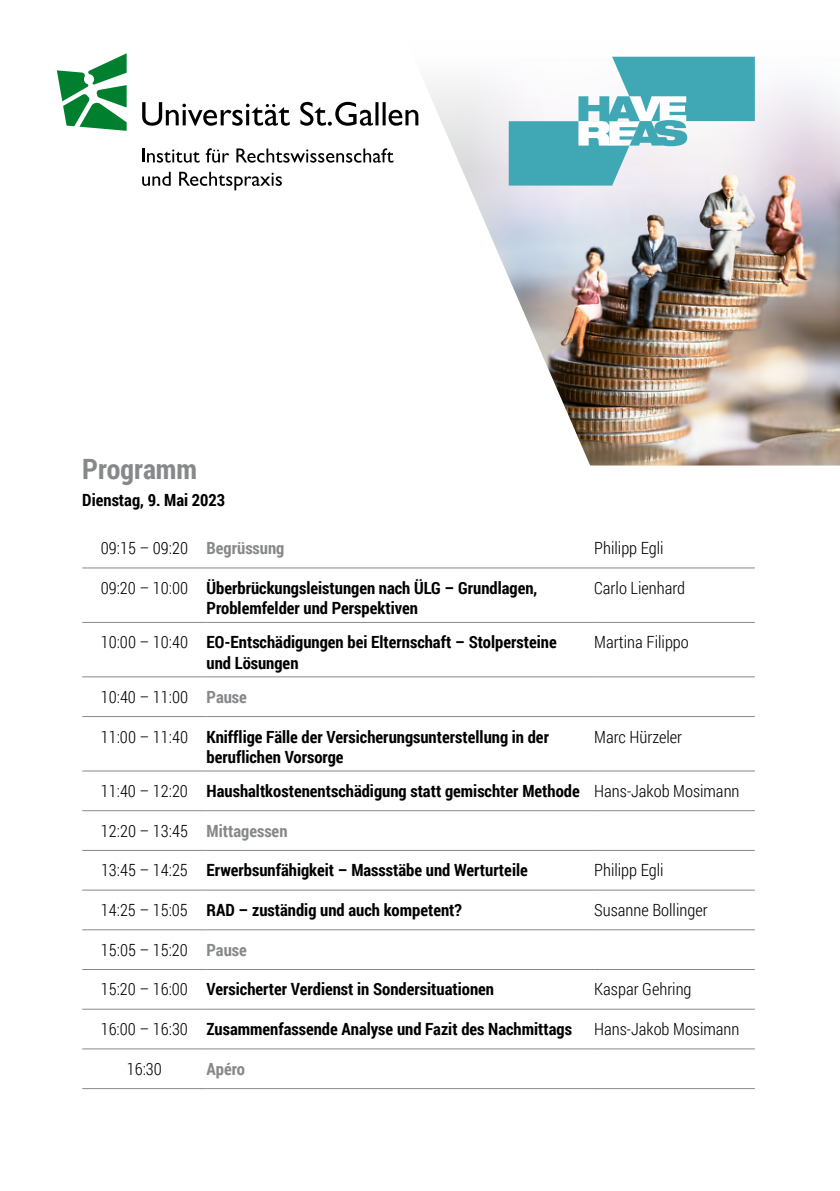
<style>
.page{position:relative;width:840px;height:1191px;background:#fff}
.page>*{position:absolute;margin:0;border:0;box-sizing:border-box;transform-origin:0 0}
.t1{font:700 28px "Roboto Condensed";color:#87888a}
.t2{font:700 16.8px/20.2px "Roboto Condensed";color:#000}
.t3{font:300 16.8px "Roboto Condensed";color:#000}
.t4{font:700 16.8px "Roboto Condensed";color:#87888a}
.s1{font-weight:700;color:#87888a}
.s2{font-weight:300}
</style>
<div class="page">
<svg style="left:142px;top:148px;width:57px;height:15px"></svg>
<svg style="left:206px;top:148px;width:23px;height:15px"></svg>
<svg style="left:236px;top:148px;width:157px;height:15px"></svg>
<svg style="left:142px;top:172px;width:29px;height:14px"></svg>
<svg style="left:179px;top:172px;width:103px;height:18px"></svg>
<svg style="left:142px;top:102px;width:264px;height:24px"></svg>
<svg style="left:57px;top:53px;width:70px;height:78px"></svg>
<svg style="left:406px;top:56px;width:349px;height:104px"></svg>
<img style="left:458px;top:63px;width:381px;height:402px">
<hr style="left:82px;top:567px;width:124px;height:1px;background:#87888a">
<hr style="left:206px;top:567px;width:388px;height:1px;background:#87888a">
<hr style="left:594px;top:567px;width:160px;height:1px;background:#87888a">
<hr style="left:82px;top:622px;width:124px;height:1px;background:#87888a">
<hr style="left:206px;top:622px;width:388px;height:1px;background:#87888a">
<hr style="left:594px;top:622px;width:160px;height:1px;background:#87888a">
<hr style="left:82px;top:676px;width:124px;height:1px;background:#87888a">
<hr style="left:206px;top:676px;width:388px;height:1px;background:#87888a">
<hr style="left:594px;top:676px;width:160px;height:1px;background:#87888a">
<hr style="left:82px;top:716px;width:124px;height:1px;background:#87888a">
<hr style="left:206px;top:716px;width:388px;height:1px;background:#87888a">
<hr style="left:594px;top:716px;width:160px;height:1px;background:#87888a">
<hr style="left:82px;top:770px;width:124px;height:1px;background:#87888a">
<hr style="left:206px;top:770px;width:388px;height:1px;background:#87888a">
<hr style="left:594px;top:770px;width:160px;height:1px;background:#87888a">
<hr style="left:82px;top:810px;width:124px;height:1px;background:#87888a">
<hr style="left:206px;top:810px;width:388px;height:1px;background:#87888a">
<hr style="left:594px;top:810px;width:160px;height:1px;background:#87888a">
<hr style="left:82px;top:850px;width:124px;height:1px;background:#87888a">
<hr style="left:206px;top:850px;width:388px;height:1px;background:#87888a">
<hr style="left:594px;top:850px;width:160px;height:1px;background:#87888a">
<hr style="left:82px;top:889px;width:124px;height:1px;background:#87888a">
<hr style="left:206px;top:889px;width:388px;height:1px;background:#87888a">
<hr style="left:594px;top:889px;width:160px;height:1px;background:#87888a">
<hr style="left:82px;top:929px;width:124px;height:1px;background:#87888a">
<hr style="left:206px;top:929px;width:388px;height:1px;background:#87888a">
<hr style="left:594px;top:929px;width:160px;height:1px;background:#87888a">
<hr style="left:82px;top:969px;width:124px;height:1px;background:#87888a">
<hr style="left:206px;top:969px;width:388px;height:1px;background:#87888a">
<hr style="left:594px;top:969px;width:160px;height:1px;background:#87888a">
<hr style="left:82px;top:1008px;width:124px;height:1px;background:#87888a">
<hr style="left:206px;top:1008px;width:388px;height:1px;background:#87888a">
<hr style="left:594px;top:1008px;width:160px;height:1px;background:#87888a">
<hr style="left:82px;top:1048px;width:124px;height:1px;background:#87888a">
<hr style="left:206px;top:1048px;width:388px;height:1px;background:#87888a">
<hr style="left:594px;top:1048px;width:160px;height:1px;background:#87888a">
<hr style="left:82px;top:1088px;width:124px;height:1px;background:#87888a">
<hr style="left:206px;top:1088px;width:388px;height:1px;background:#87888a">
<hr style="left:594px;top:1088px;width:160px;height:1px;background:#87888a">
<svg style="left:508px;top:57px;width:246px;height:129px"></svg>
<p class="t1" style="left:82px;top:449px;width:116px">Programm</p>
<p class="t2" style="left:82px;top:490px;width:144px">Dienstag, 9. Mai 2023</p>
<p class="t3" style="left:101px;top:536px;width:185px">09:15 – 09:20 <span class="s1">Begrüssung</span></p>
<p class="t3" style="left:594px;top:536px;width:71px">Philipp Egli</p>
<p class="t2" style="left:206px;top:577px;width:332px;text-indent:-106px"><span class="s2">09:20 – 10:00</span> Überbrückungsleistungen nach ÜLG – Grundlagen,<br>Problemfelder und Perspektiven</p>
<p class="t3" style="left:594px;top:576px;width:92px">Carlo Lienhard</p>
<p class="t2" style="left:206px;top:631px;width:351px;text-indent:-106px"><span class="s2">10:00 – 10:40</span> EO-Entschädigungen bei Elternschaft – Stolpersteine und Lösungen</p>
<p class="t3" style="left:594px;top:631px;width:96px">Martina Filippo</p>
<p class="t3" style="left:101px;top:685px;width:147px">10:40 – 11:00 <span class="s1">Pause</span></p>
<p class="t2" style="left:206px;top:725px;width:344px;text-indent:-106px"><span class="s2">11:00 – 11:40</span> Knifflige Fälle der Versicherungsunterstellung in der beruflichen Vorsorge</p>
<p class="t3" style="left:594px;top:725px;width:89px">Marc Hürzeler</p>
<p class="t2" style="left:101px;top:780px;width:639px"><span class="s2">11:40 – 12:20</span> Haushaltkostenentschädigung statt gemischter Methode <span class="s2">Hans-Jakob Mosimann</span></p>
<p class="t3" style="left:101px;top:819px;width:188px">12:20 – 13:45 <span class="s1">Mittagessen</span></p>
<p class="t2" style="left:101px;top:859px;width:428px"><span class="s2">13:45 – 14:25</span> Erwerbsunfähigkeit – Massstäbe und Werturteile</p>
<p class="t3" style="left:594px;top:858px;width:71px">Philipp Egli</p>
<p class="t2" style="left:101px;top:899px;width:362px"><span class="s2">14:25 – 15:05</span> RAD – zuständig und auch kompetent?</p>
<p class="t3" style="left:594px;top:898px;width:115px">Susanne Bollinger</p>
<p class="t3" style="left:101px;top:938px;width:147px">15:05 – 15:20 <span class="s1">Pause</span></p>
<p class="t2" style="left:101px;top:978px;width:394px"><span class="s2">15:20 – 16:00</span> Versicherter Verdienst in Sondersituationen</p>
<p class="t3" style="left:594px;top:977px;width:99px">Kaspar Gehring</p>
<p class="t2" style="left:101px;top:1018px;width:472px"><span class="s2">16:00 – 16:30</span> Zusammenfassende Analyse und Fazit des Nachmittags</p>
<p class="t3" style="left:594px;top:1017px;width:147px">Hans-Jakob Mosimann</p>
<p class="t3" style="left:127px;top:1057px;width:37px">16:30</p>
<p class="t4" style="left:206px;top:1057px;width:40px">Apéro</p>
</div>
